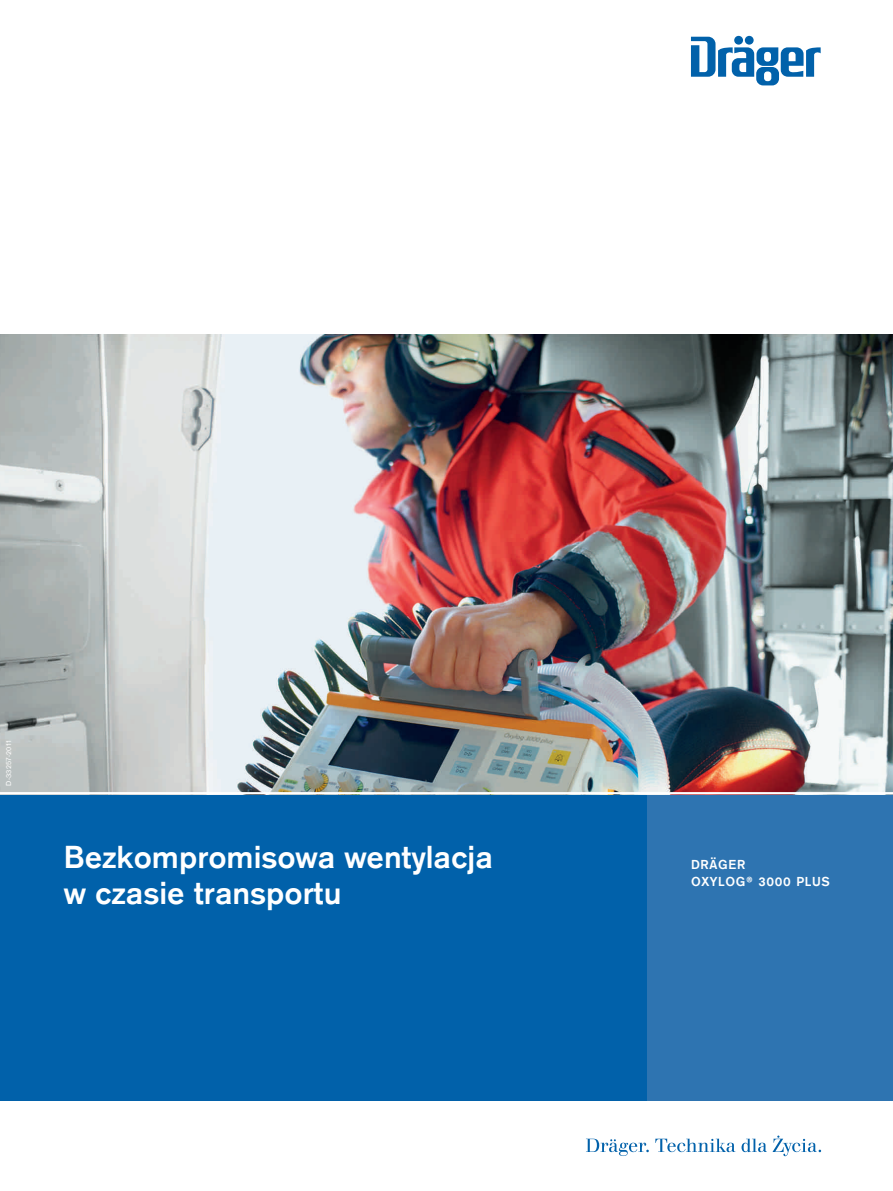
<style>
.page{position:relative;width:893px;height:1191px;background:#fff}
.page>*{position:absolute;margin:0;border:0;box-sizing:border-box;transform-origin:0 0}
.t1{font:700 33px/36px "Draeger Sans Global";color:#fff}
.t2{font:700 13.5px/16.5px "Draeger Sans Global";letter-spacing:.05em;color:#fff}
.t3{font:7.5px "Draeger Sans Global";letter-spacing:.025em;color:#fff}
</style>
<div class="page">
<div style="left:0;top:784px;width:893px;height:316px;background:#0161aa"></div>
<div style="left:647px;top:784px;width:246px;height:316px;background:#2e74b1"></div>
<svg style="left:691px;top:37px;width:130px;height:48px"></svg>
<img style="left:0;top:335px;width:893px;height:457px">
<hr style="left:0;top:792px;width:893px;height:2px;background:#fff">
<svg style="left:586px;top:1138px;width:63px;height:18px"></svg>
<svg style="left:655px;top:1138px;width:80px;height:14px"></svg>
<svg style="left:741px;top:1135px;width:80px;height:21px"></svg>
<p class="t3" style="left:4px;top:785px;width:47px;rotate:-90deg">D-33257-2011</p>
<p class="t1" style="left:64px;top:839px;width:431px">Bezkompromisowa wentylacja w czasie transportu</p>
<p class="t2" style="left:691px;top:856px;width:140px">DRÄGER<br>OXYLOG® 3000 PLUS</p>
</div>
